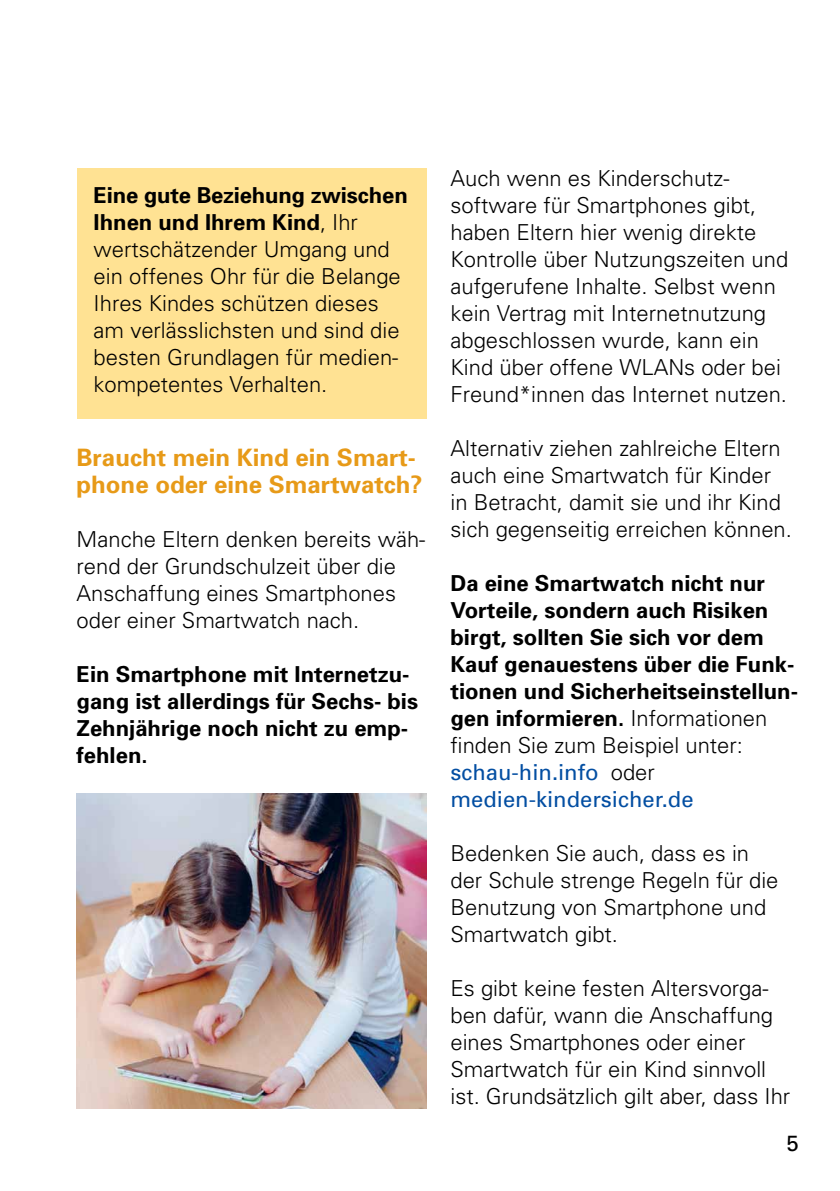
<style>
.page{position:relative;width:840px;height:1191px;background:#fff}
.page>*{position:absolute;margin:0;border:0;box-sizing:border-box;transform-origin:0 0}
.t1{font:700 24px/27px "Univers";color:#e79a18}
.t2{font:300 22px/27px "Univers";color:#000}
.t3{font:700 22px/27px "Univers";color:#000}
.t4{font:22px "Univers";color:#034ea2}
.t5{font:22px "Univers";color:#000}
.s1{font-weight:700}
.s2{font-weight:300}
.s3{font-weight:300;color:#000}
</style>
<div class="page">
<img style="left:77px;top:793px;width:349px;height:315px">
<div style="left:77px;top:168px;width:349px;height:251px;background:#ffe293"></div>
<p class="t2" style="left:94px;top:181px;width:316px"><span class="s1">Eine gute Beziehung zwischen<br>Ihnen und Ihrem Kind</span>, Ihr wertschätzender Umgang und ein offenes Ohr für die Belange<br>Ihres Kindes schützen dieses am verlässlichsten und sind die besten Grundlagen für medien&shy;kompetentes Verhalten.</p>
<h2 class="t1" style="left:77px;top:443px;width:347px">Braucht mein Kind ein Smart&shy;phone oder eine Smartwatch?</h2>
<p class="t2" style="left:77px;top:525px;width:350px">Manche Eltern denken bereits wäh&shy;rend der Grundschulzeit über die<br>Anschaffung eines Smartphones oder einer Smartwatch nach.</p>
<p class="t3" style="left:77px;top:660px;width:343px">Ein Smartphone mit Internetzu&shy;gang ist allerdings für Sechs- bis<br>Zehnjährige noch nicht zu emp&shy;fehlen.</p>
<p class="t2" style="left:450px;top:164px;width:339px">Auch wenn es Kinderschutz&shy;software für Smartphones gibt, haben Eltern hier wenig direkte<br>Kontrolle über Nutzungszeiten und aufgerufene Inhalte. Selbst wenn kein Vertrag mit Internetnutzung abgeschlossen wurde, kann ein<br>Kind über offene WLANs oder bei<br>Freund*innen das Internet nutzen.</p>
<p class="t2" style="left:450px;top:434px;width:343px">Alternativ ziehen zahlreiche Eltern auch eine Smartwatch für Kinder in Betracht, damit sie und ihr Kind sich gegenseitig erreichen können.</p>
<p class="t3" style="left:450px;top:569px;width:349px">Da eine Smartwatch nicht nur<br>Vorteile, sondern auch Risiken birgt, sollten Sie sich vor dem<br>Kauf genauestens über die Funk&shy;tionen und Sicherheitseinstellun&shy;gen informieren. <span class="s2">Informationen finden Sie zum Beispiel unter:</span></p>
<p class="t4" style="left:450px;top:758px;width:206px">schau-hin.info <span class="s3">oder</span></p>
<p class="t4" style="left:450px;top:785px;width:244px">medien-kindersicher.de</p>
<p class="t2" style="left:450px;top:839px;width:329px">Bedenken Sie auch, dass es in der Schule strenge Regeln für die<br>Benutzung von Smartphone und<br>Smartwatch gibt.</p>
<p class="t2" style="left:450px;top:974px;width:341px">Es gibt keine festen Altersvorga&shy;ben dafür, wann die Anschaffung eines Smartphones oder einer Smartwatch für ein Kind sinnvoll ist. Grundsätzlich gilt aber, dass Ihr</p>
<p class="t5" style="left:786px;top:1129px;width:14px">5</p>
</div>
